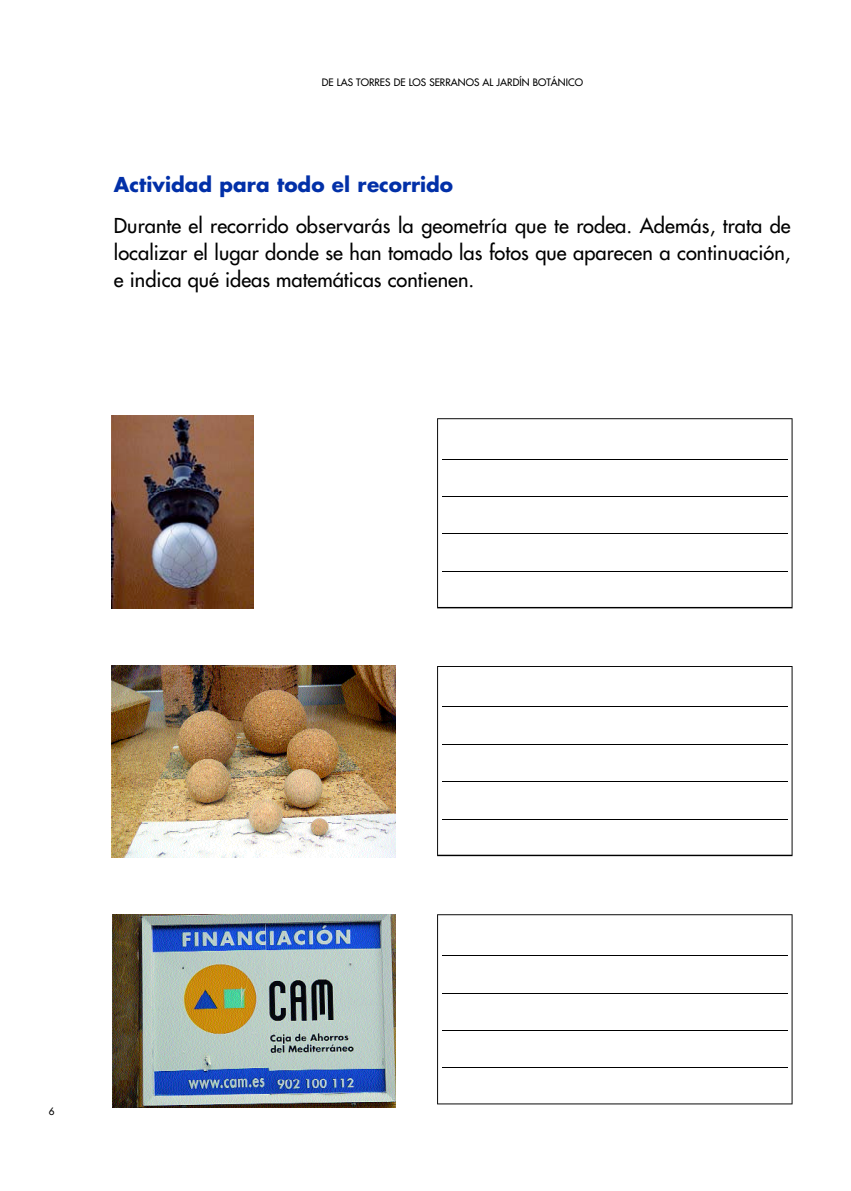
<style>
.page{position:relative;width:851px;height:1191px;background:#fff}
.page>*{position:absolute;margin:0;border:0;box-sizing:border-box;transform-origin:0 0}
.t1{font:20px/27.2px "Futura";color:#000;text-align:justify}
.t2{font:700 20px "Futura";color:#0230a8}
.t3{font:10px "Futura";color:#000}
</style>
<div class="page">
<img style="left:112px;top:415px;width:141px;height:193px">
<img style="left:112px;top:665px;width:284px;height:192px">
<img style="left:113px;top:914px;width:283px;height:193px">
<svg style="left:437px;top:418px;width:355px;height:190px"></svg>
<hr style="left:442px;top:458px;width:345px;height:1px;background:#000">
<hr style="left:442px;top:496px;width:345px;height:1px;background:#000">
<hr style="left:442px;top:533px;width:345px;height:1px;background:#000">
<hr style="left:442px;top:571px;width:345px;height:1px;background:#000">
<svg style="left:437px;top:666px;width:355px;height:190px"></svg>
<hr style="left:442px;top:706px;width:345px;height:1px;background:#000">
<hr style="left:442px;top:744px;width:345px;height:1px;background:#000">
<hr style="left:442px;top:781px;width:345px;height:1px;background:#000">
<hr style="left:442px;top:818px;width:345px;height:1px;background:#000">
<svg style="left:437px;top:914px;width:355px;height:190px"></svg>
<hr style="left:442px;top:955px;width:345px;height:1px;background:#000">
<hr style="left:442px;top:992px;width:345px;height:1px;background:#000">
<hr style="left:442px;top:1030px;width:345px;height:1px;background:#000">
<hr style="left:442px;top:1067px;width:345px;height:1px;background:#000">
<p class="t3" style="left:322px;top:78px;width:263px">DE LAS TORRES DE LOS SERRANOS AL JARDÍN BOTÁNICO</p>
<p class="t2" style="left:114px;top:175px;width:341px">Actividad para todo el recorrido</p>
<p class="t1" style="left:114px;top:213px;width:678px">Durante el recorrido observarás la geometría que te rodea. Además, trata de localizar el lugar donde se han tomado las fotos que aparecen a continuación, e indica qué ideas matemáticas contienen.</p>
<p class="t3" style="left:49px;top:1106px;width:7px">6</p>
</div>
